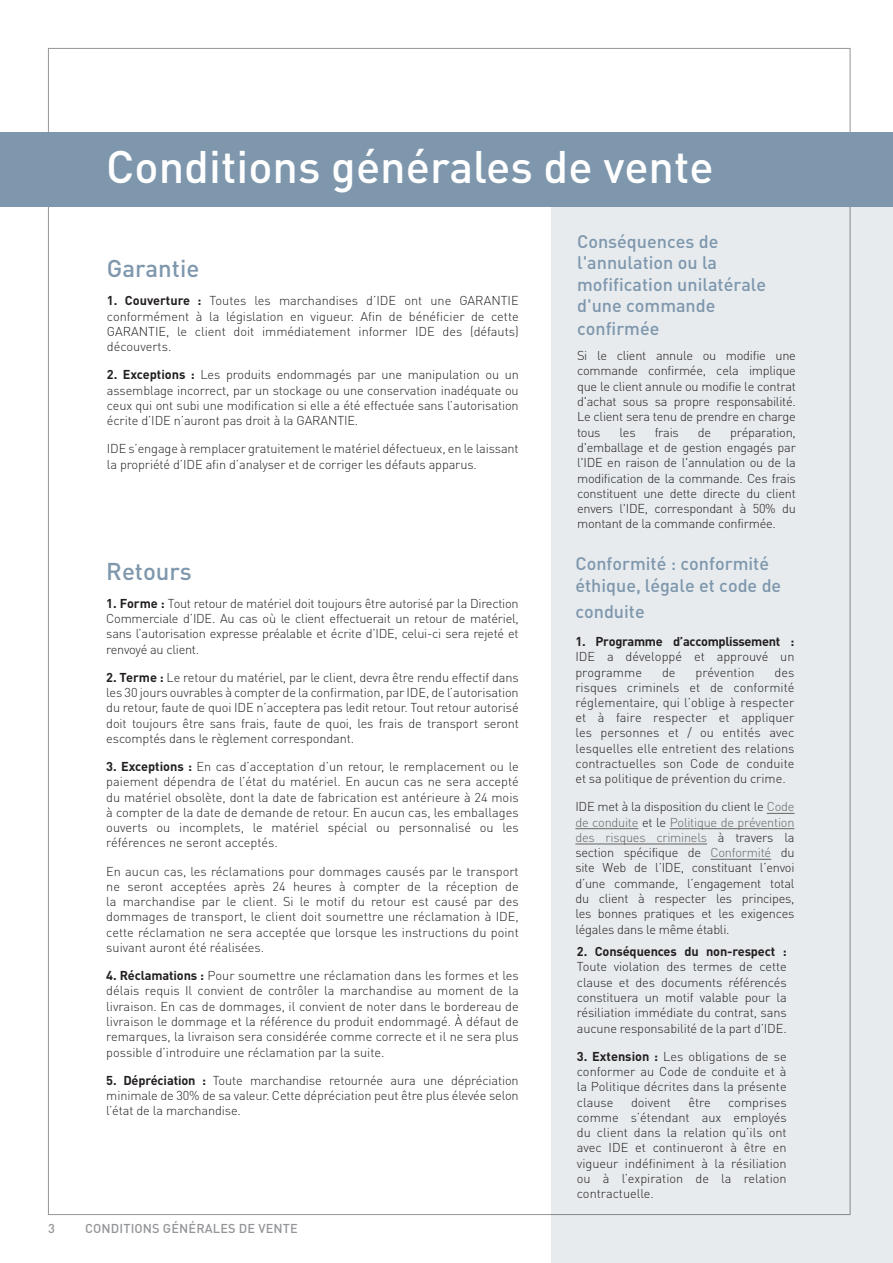
<style>
.page{position:relative;width:893px;height:1263px;background:#fff}
.page>*{position:absolute;margin:0;border:0;box-sizing:border-box;transform-origin:0 0}
.t1{font:500 45px "DIN Pro";color:#fff}
.t2{font:500 24px "DIN Pro";color:#7e97ad}
.t3{font:500 18px/21.9px "DIN Pro";color:#7e97ad}
.t4{font:300 12.75px/15.3px "DIN Pro";letter-spacing:-.01em;color:#231f20;text-align:justify}
.t5{font:700 12.75px "DIN Pro";letter-spacing:-.025em;color:#231f20}
.t6{font:500 12.75px "DIN Pro";letter-spacing:.01em;color:#939598}
.s1{font-weight:700}
.s2{color:#646464}
</style>
<div class="page">
<div style="left:551px;top:206px;width:342px;height:1057px;background:#e7ebee"></div>
<div style="left:0;top:132px;width:893px;height:74px;background:#7e97ad"></div>
<svg style="left:767px;top:813px;width:27px;height:1px"></svg>
<hr style="left:575px;top:828px;width:63px;height:1px;background:#646464">
<hr style="left:670px;top:828px;width:124px;height:1px;background:#646464">
<hr style="left:575px;top:844px;width:132px;height:1px;background:#646464">
<hr style="left:711px;top:859px;width:60px;height:1px;background:#646464">
<h1 class="t1" style="left:106px;top:136px;width:609px">Conditions générales de vente</h1>
<h2 class="t2" style="left:107px;top:252px;width:94px">Garantie</h2>
<p class="t4" style="left:107px;top:293px;width:413px"><span class="s1">1. Couverture :</span> Toutes les marchandises d’IDE ont une GARANTIE conformément à la législation en vigueur. Afin de bénéficier de cette GARANTIE, le client doit immédiatement informer IDE des (défauts) découverts.</p>
<p class="t4" style="left:107px;top:367px;width:413px"><span class="s1">2. Exceptions :</span> Les produits endommagés par une manipulation ou un assemblage incorrect, par un stockage ou une conservation inadéquate ou ceux qui ont subi une modification si elle a été effectuée sans l’autorisation écrite d’IDE n’auront pas droit à la GARANTIE.</p>
<p class="t4" style="left:107px;top:441px;width:413px">IDE s’engage à remplacer gratuitement le matériel défectueux, en le laissant la propriété d’IDE afin d’analyser et de corriger les défauts apparus.</p>
<h2 class="t2" style="left:106px;top:555px;width:87px">Retours</h2>
<p class="t4" style="left:106px;top:595px;width:414px"><span class="s1">1. Forme :</span> Tout retour de matériel doit toujours être autorisé par la Direction Commerciale d’IDE. Au cas où le client effectuerait un retour de matériel, sans l’autorisation expresse préalable et écrite d’IDE, celui-ci sera rejeté et renvoyé au client.</p>
<p class="t4" style="left:106px;top:669px;width:414px"><span class="s1">2. Terme :</span> Le retour du matériel, par le client, devra être rendu effectif dans les 30 jours ouvrables à compter de la confirmation, par IDE, de l’autorisation du retour, faute de quoi IDE n’acceptera pas ledit retour. Tout retour autorisé doit toujours être sans frais, faute de quoi, les frais de transport seront escomptés dans le règlement correspondant.</p>
<p class="t4" style="left:106px;top:758px;width:414px"><span class="s1">3. Exceptions :</span> En cas d’acceptation d’un retour, le remplacement ou le paiement dépendra de l’état du matériel. En aucun cas ne sera accepté du matériel obsolète, dont la date de fabrication est antérieure à 24 mois à compter de la date de demande de retour. En aucun cas, les emballages ouverts ou incomplets, le matériel spécial ou personnalisé ou les références ne seront acceptés.</p>
<p class="t4" style="left:106px;top:863px;width:414px">En aucun cas, les réclamations pour dommages causés par le transport ne seront acceptées après 24 heures à compter de la réception de la marchandise par le client. Si le motif du retour est causé par des dommages de transport, le client doit soumettre une réclamation à IDE, cette réclamation ne sera acceptée que lorsque les instructions du point suivant auront été réalisées.</p>
<p class="t4" style="left:106px;top:967px;width:414px"><span class="s1">4. Réclamations :</span> Pour soumettre une réclamation dans les formes et les délais requis Il convient de contrôler la marchandise au moment de la livraison. En cas de dommages, il convient de noter dans le bordereau de livraison le dommage et la référence du produit endommagé. À défaut de remarques, la livraison sera considérée comme correcte et il ne sera plus possible d’introduire une réclamation par la suite.</p>
<p class="t4" style="left:106px;top:1072px;width:414px"><span class="s1">5. Dépréciation :</span> Toute marchandise retournée aura une dépréciation minimale de 30% de sa valeur. Cette dépréciation peut être plus élevée selon l’état de la marchandise.</p>
<p class="t6" style="left:48px;top:1219px;width:8px">3</p>
<p class="t6" style="left:85px;top:1219px;width:214px">CONDITIONS GÉNÉRALES DE VENTE</p>
<h3 class="t3" style="left:577px;top:229px;width:191px">Conséquences de l'annulation ou la mofification unilatérale d'une commande confirmée</h3>
<p class="t4" style="left:577px;top:347px;width:220px">Si le client annule ou modifie une commande confirmée, cela implique que le client annule ou modifie le contrat d'achat sous sa propre responsabilité.<br>Le client sera tenu de prendre en charge tous</p>
<p class="t4" style="left:577px;top:424px;width:220px;text-indent:153px">préparation, d'emballage et de gestion engagés par l'IDE en raison de l'annulation ou de la modification de la commande. Ces frais constituent une dette directe du client envers l'IDE, correspondant à 50% du montant de la commande confirmée.</p>
<p class="t4" style="left:620px;top:424px;width:18px">les</p>
<p class="t4" style="left:655px;top:424px;width:26px">frais</p>
<p class="t4" style="left:698px;top:424px;width:15px">de</p>
<h3 class="t3" style="left:575px;top:552px;width:207px">Conformité : conformité éthique, légale et code de</h3>
<h3 class="t3" style="left:575px;top:600px;width:71px">conduite</h3>
<p class="t5" style="left:575px;top:633px;width:221px">1. Programme d’accomplissement :</p>
<p class="t4" style="left:575px;top:648px;width:221px">IDE a développé et approuvé un programme</p>
<p class="t4" style="left:662px;top:664px;width:15px">de</p>
<p class="t4" style="left:695px;top:664px;width:61px">prévention</p>
<p class="t4" style="left:575px;top:664px;width:221px;text-indent:199px">des risques criminels et de conformité réglementaire, qui l’oblige à respecter et à faire respecter et appliquer les personnes et / ou entités avec lesquelles elle entretient des relations contractuelles son Code de conduite et sa politique de prévention du crime.</p>
<p class="t4" style="left:575px;top:798px;width:221px">IDE met à la disposition du client le <span class="s2">Code de conduite</span> et le <span class="s2">Politique de prévention des risques criminels</span> à travers la section spécifique de <span class="s2">Conformité</span> du site Web de l’IDE, constituant l’envoi d’une commande, l’engagement total du client à respecter les principes, les bonnes pratiques et les exigences légales dans le même établi.</p>
<p class="t5" style="left:577px;top:943px;width:211px">2. Conséquences du non-respect :</p>
<p class="t4" style="left:577px;top:958px;width:211px">Toute violation des termes de cette clause et des documents référencés constituera un motif valable pour la résiliation immédiate du contrat, sans aucune responsabilité de la part d’IDE.</p>
<p class="t4" style="left:577px;top:1048px;width:211px"><span class="s1">3. Extension :</span> Les obligations de se conformer au Code de conduite et à la Politique décrites dans la présente clause</p>
<p class="t4" style="left:631px;top:1094px;width:42px">doivent</p>
<p class="t4" style="left:688px;top:1094px;width:24px">être</p>
<p class="t4" style="left:577px;top:1094px;width:211px;text-indent:151px">comprises comme s’étendant aux employés du client dans la relation qu’ils ont avec IDE et continueront à être en vigueur indéfiniment à la résiliation ou à l’expiration de la relation contractuelle.</p>
</div>
